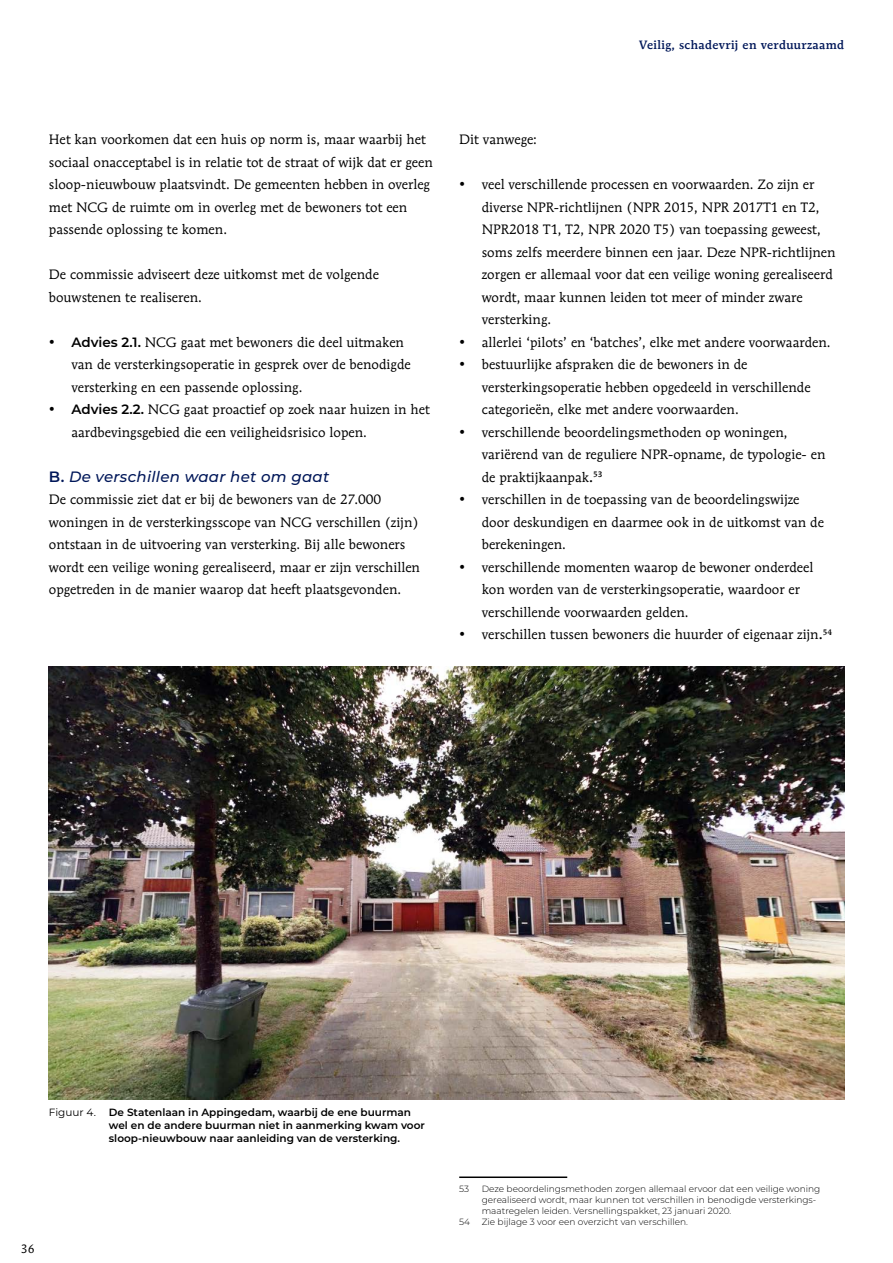
<style>
.page{position:relative;width:893px;height:1263px;background:#fff}
.page>*{position:absolute;margin:0;border:0;box-sizing:border-box;transform-origin:0 0}
.Kop_4_zonder{font:italic 500 15px "Montserrat";letter-spacing:.02em;color:#001759}
.Brood_wit_na{font:13.5px/22.5px "Mendoza Roman Std";color:#000}
.t1{font:500 12px "Mendoza Roman Std";letter-spacing:.03em;color:#001759}
.t2{font:12px "Mendoza Roman Std";color:#000}
.Figuurtitel{font:600 10.5px/12.6px "Montserrat";color:#000}
.Voettekst{font:300 9px/10.8px "Montserrat";color:#000}
.s1{font-family:"Montserrat";font-weight:600}
.s2{font-weight:600;font-style:normal}
.s3{font-weight:500}
.s4{font-weight:400}
</style>
<div class="page">
<hr style="left:459px;top:1176px;width:108px;height:2px;background:#000">
<img style="left:49px;top:666px;width:795px;height:433px">
<p class="t1" style="left:639px;top:37px;width:206px">Veilig, schadevrij en verduurzaamd</p>
<p class="Brood_wit_na" style="left:49px;top:128px;width:386px">Het kan voorkomen dat een huis op norm is, maar waarbij het sociaal onacceptabel is in relatie tot de straat of wijk dat er geen sloop-nieuwbouw plaatsvindt. De gemeenten hebben in overleg met NCG de ruimte om in overleg met de bewoners tot een passende oplossing te komen.</p>
<p class="Brood_wit_na" style="left:49px;top:263px;width:332px">De commissie adviseert deze uitkomst met de volgende bouwstenen te realiseren.</p>
<p class="Brood_wit_na" style="left:71px;top:330px;width:341px;text-indent:-22px">• <span class="s1">Advies 2.1.</span> NCG gaat met bewoners die deel uitmaken van de versterkingsoperatie in gesprek over de benodigde versterking en een passende oplossing.</p>
<p class="Brood_wit_na" style="left:71px;top:398px;width:360px;text-indent:-22px">• <span class="s1">Advies 2.2.</span> NCG gaat proactief op zoek naar huizen in het aardbevingsgebied die een veiligheidsrisico lopen.</p>
<h4 class="Kop_4_zonder" style="left:49px;top:466px;width:282px"><span class="s2">B.</span> De verschillen waar het om gaat</h4>
<p class="Brood_wit_na" style="left:49px;top:488px;width:373px">De commissie ziet dat er bij de bewoners van de 27.000 woningen in de versterkingsscope van NCG verschillen (zijn) ontstaan in de uitvoering van versterking. Bij alle bewoners wordt een veilige woning gerealiseerd, maar er zijn verschillen opgetreden in de manier waarop dat heeft plaatsgevonden.</p>
<p class="Brood_wit_na" style="left:459px;top:128px;width:79px">Dit vanwege:</p>
<p class="Brood_wit_na" style="left:482px;top:173px;width:355px;text-indent:-22px">• veel verschillende processen en voorwaarden. Zo zijn er diverse NPR-richtlijnen (NPR 2015, NPR 2017T1 en T2, NPR2018 T1, T2, NPR 2020 T5) van toepassing geweest, soms zelfs meerdere binnen een jaar. Deze NPR-richtlijnen zorgen er allemaal voor dat een veilige woning gerealiseerd wordt, maar kunnen leiden tot meer of minder zware versterking.</p>
<p class="Brood_wit_na" style="left:459px;top:330px;width:373px">• allerlei ‘pilots’ en ‘batches’, elke met andere voorwaarden.</p>
<p class="Brood_wit_na" style="left:482px;top:353px;width:330px;text-indent:-22px">• bestuurlijke afspraken die de bewoners in de versterkingsoperatie hebben opgedeeld in verschillende categorieën, elke met andere voorwaarden.</p>
<p class="Brood_wit_na" style="left:482px;top:420px;width:345px;text-indent:-22px">• verschillende beoordelingsmethoden op woningen, variërend van de reguliere NPR-opname, de typologie- en de praktijkaanpak<span class="s3">.</span><sup>53</sup></p>
<p class="Brood_wit_na" style="left:482px;top:488px;width:344px;text-indent:-22px">• verschillen in de toepassing van de beoordelingswijze door deskundigen en daarmee ook in de uitkomst van de berekeningen.</p>
<p class="Brood_wit_na" style="left:482px;top:555px;width:333px;text-indent:-22px">• verschillende momenten waarop de bewoner onderdeel kon worden van de versterkingsoperatie, waardoor er verschillende voorwaarden gelden.</p>
<p class="Brood_wit_na" style="left:459px;top:623px;width:375px">• verschillen tussen bewoners die huurder of eigenaar zijn<span class="s3">.</span><sup>54</sup></p>
<p class="Figuurtitel" style="left:109px;top:1106px;width:317px;text-indent:-60px"><span class="s4">Figuur 4.</span> De Statenlaan in Appingedam, waarbij de ene buurman wel en de andere buurman niet in aanmerking kwam voor sloop-nieuwbouw naar aanleiding van de versterking.</p>
<p class="t2" style="left:21px;top:1241px;width:16px">36</p>
<p class="Voettekst" style="left:459px;top:1183px;width:11px">53</p>
<p class="Voettekst" style="left:482px;top:1183px;width:340px">Deze beoordelingsmethoden zorgen allemaal ervoor dat een veilige woning gerealiseerd wordt, maar kunnen tot verschillen in benodigde versterkings&shy;maatregelen leiden. Versnellingspakket, 23 januari 2020.</p>
<p class="Voettekst" style="left:459px;top:1216px;width:12px">54</p>
<p class="Voettekst" style="left:482px;top:1216px;width:208px">Zie bijlage 3 voor een overzicht van verschillen.</p>
</div>
